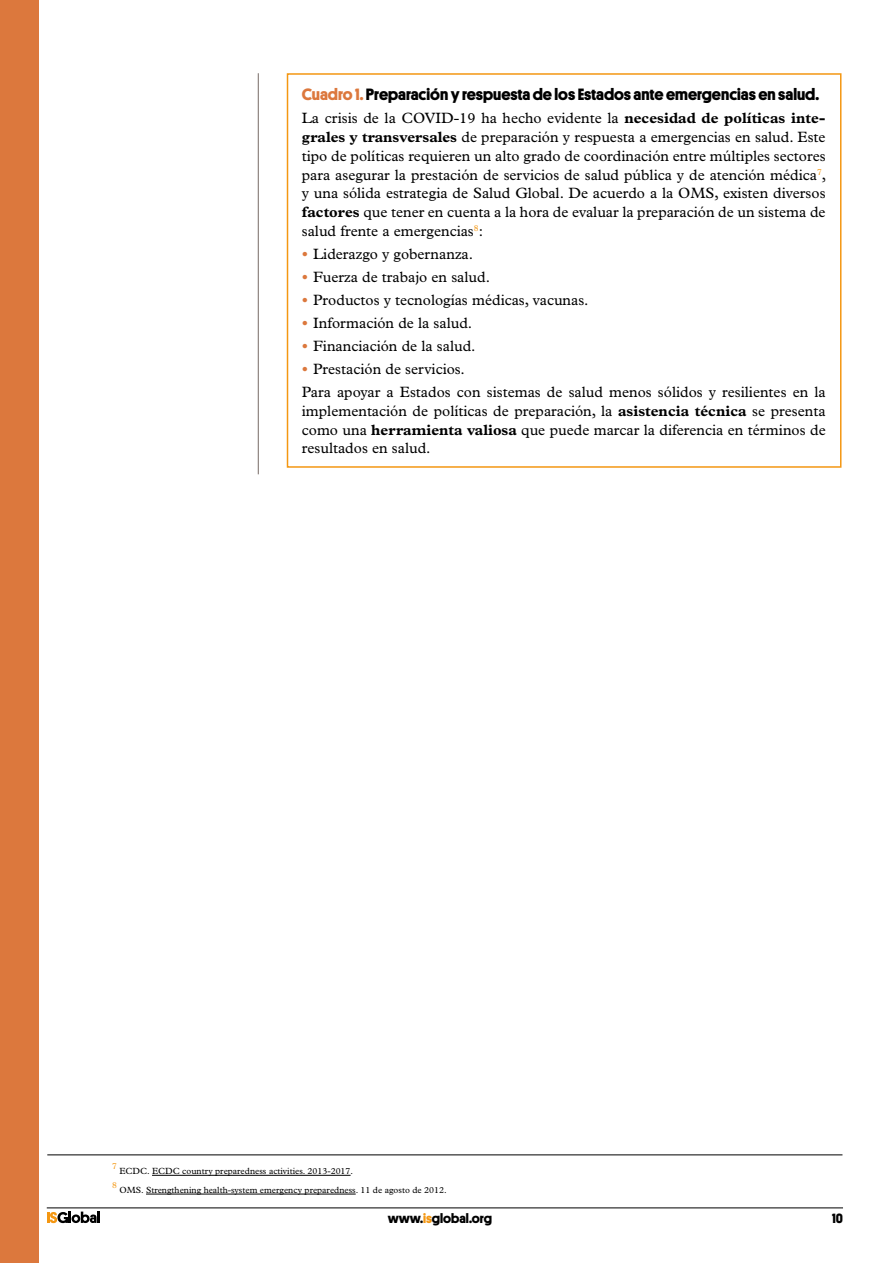
<style>
.page{position:relative;width:893px;height:1263px;background:#fff}
.page>*{position:absolute;margin:0;border:0;box-sizing:border-box;transform-origin:0 0}
.text_base{font:700 16.5px "Platform";color:#000}
.text_base-2{font:15px/18.8px "Plantin";color:#000;text-align:justify}
.t1{font:700 13.5px "Platform";color:#000}
.leyendas{font:9px "Plantin";color:#000}
.leyendas-2{font:8.7px "Plantin";color:#f49712}
.s1{color:#dc783d}
.s2{font-weight:700}
.s3{font-size:18px;color:#dc783d}
.s4{color:#f49712}
</style>
<div class="page">
<svg style="left:47px;top:1211px;width:53px;height:12px"></svg>
<hr style="left:47px;top:1207px;width:796px;height:1px;background:#000">
<div style="left:0;top:0;width:38px;height:1263px;background:#dc783d"></div>
<hr style="left:152px;top:1175px;width:199px;height:1px;background:#000">
<hr style="left:146px;top:1194px;width:210px;height:1px;background:#000">
<hr style="left:47px;top:1154px;width:795px;height:1px;background:#000">
<div style="left:287px;top:73px;width:554px;height:395px;border:2px solid #f49712"></div>
<hr style="left:258px;top:73px;width:1px;height:401px;background:#867b77">
<p class="text_base" style="left:302px;top:83px;width:519px"><span class="s1">Cuadro 1.</span> Preparación y respuesta de los Estados ante emergencias en salud.</p>
<p class="text_base-2" style="left:302px;top:109px;width:526px">La crisis de la COVID-19 ha hecho evidente la <span class="s2">necesidad de políticas inte&shy;grales y transversales</span> de preparación y respuesta a emergencias en salud. Este tipo de políticas requieren un alto grado de coordinación entre múltiples sectores para asegurar la prestación de servicios de salud pública y de atención médica<sup>7</sup>, y una sólida estrategia de Salud Global. De acuerdo a la OMS, existen diversos <span class="s2">factores</span> que tener en cuenta a la hora de evaluar la preparación de un sistema de salud frente a emergencias<sup>8</sup>:</p>
<p class="text_base-2" style="left:302px;top:244px;width:173px"><span class="s3">•</span> Liderazgo y gobernanza.</p>
<p class="text_base-2" style="left:302px;top:267px;width:190px"><span class="s3">•</span> Fuerza de trabajo en salud.</p>
<p class="text_base-2" style="left:302px;top:290px;width:288px"><span class="s3">•</span> Productos y tecnologías médicas, vacunas.</p>
<p class="text_base-2" style="left:302px;top:313px;width:172px"><span class="s3">•</span> Información de la salud.</p>
<p class="text_base-2" style="left:302px;top:336px;width:175px"><span class="s3">•</span> Financiación de la salud.</p>
<p class="text_base-2" style="left:302px;top:359px;width:165px"><span class="s3">•</span> Prestación de servicios.</p>
<p class="text_base-2" style="left:302px;top:382px;width:525px">Para apoyar a Estados con sistemas de salud menos sólidos y resilientes en la implementación de políticas de preparación, la <span class="s2">asistencia técnica</span> se presenta como una <span class="s2">herramienta valiosa</span> que puede marcar la diferencia en términos de resultados en salud.</p>
<p class="leyendas-2" style="left:112px;top:1161px;width:6px">7</p>
<p class="leyendas" style="left:120px;top:1166px;width:235px">ECDC. ECDC country preparedness activities. 2013-2017.</p>
<p class="leyendas-2" style="left:112px;top:1180px;width:6px">8</p>
<p class="leyendas" style="left:120px;top:1185px;width:329px">OMS. Strengthening health-system emergency preparedness. 11 de agosto de 2012.</p>
<p class="t1" style="left:388px;top:1208px;width:106px">www.<span class="s4">is</span>global.org</p>
<p class="t1" style="left:832px;top:1208px;width:13px">10</p>
</div>
